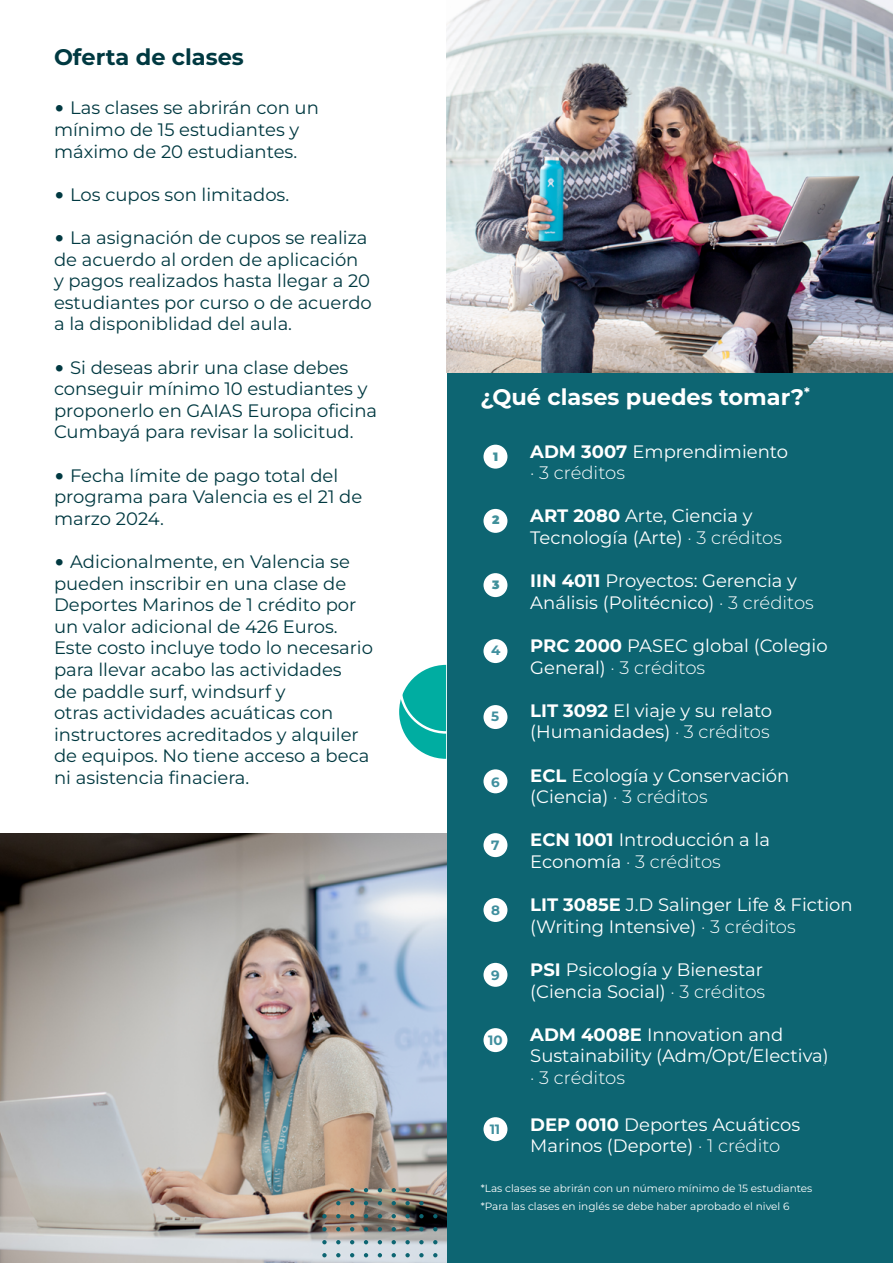
<style>
.page{position:relative;width:893px;height:1263px;background:#0d6572}
.page>*{position:absolute;margin:0;border:0;box-sizing:border-box;transform-origin:0 0}
.t1{font:700 22.5px "Montserrat";color:#fff}
.t2{font:700 22.5px "Montserrat";color:#003941}
.t3{font:18px/21.6px "Montserrat";color:#003941}
.t4{font:18px/21.6px "Montserrat";color:#fff}
.t5{font:300 18px "Montserrat";color:#fff}
.t6{font:700 13.5px "Montserrat";color:#408f9e}
.t7{font:900 12.15px "Montserrat";color:#40909a}
.t8{font:10.5px/18px "Montserrat";color:#fff}
.s1{font-family:"Verdana";font-style:italic}
.s2{font-weight:700}
.s3{font-weight:300}
</style>
<div class="page">
<div style="left:0;top:0;width:446px;height:887px;background:#fff"></div>
<svg style="left:399px;top:640px;width:48px;height:119px"></svg>
<img style="left:446px;top:0;width:447px;height:372px">
<img style="left:0;top:834px;width:447px;height:429px">
<div style="left:483px;top:445px;width:24px;height:24px;background:#fff;border-radius:50%"></div>
<div style="left:483px;top:509px;width:24px;height:24px;background:#fff;border-radius:50%"></div>
<div style="left:483px;top:573px;width:24px;height:24px;background:#fff;border-radius:50%"></div>
<div style="left:483px;top:639px;width:24px;height:24px;background:#fff;border-radius:50%"></div>
<div style="left:483px;top:705px;width:24px;height:24px;background:#fff;border-radius:50%"></div>
<div style="left:483px;top:833px;width:24px;height:24px;background:#fff;border-radius:50%"></div>
<div style="left:483px;top:769px;width:24px;height:24px;background:#fff;border-radius:50%"></div>
<div style="left:483px;top:898px;width:24px;height:24px;background:#fff;border-radius:50%"></div>
<div style="left:483px;top:1117px;width:24px;height:24px;background:#fff;border-radius:50%"></div>
<div style="left:483px;top:1028px;width:24px;height:24px;background:#fff;border-radius:50%"></div>
<div style="left:483px;top:963px;width:24px;height:24px;background:#fff;border-radius:50%"></div>
<img style="left:322px;top:1179px;width:115px;height:84px">
<p class="t2" style="left:54px;top:42px;width:191px">Oferta de clases</p>
<p class="t3" style="left:54px;top:97px;width:266px"><span class="s1">•</span> Las clases se abrirán con un mínimo de 15 estudiantes y máximo de 20 estudiantes.</p>
<p class="t3" style="left:54px;top:183px;width:237px"><span class="s1">•</span> Los cupos son limitados.</p>
<p class="t3" style="left:54px;top:226px;width:319px"><span class="s1">•</span> La asignación de cupos se realiza de acuerdo al orden de aplicación y pagos realizados hasta llegar a 20 estudiantes por curso o de acuerdo a la disponiblidad del aula.</p>
<p class="t3" style="left:54px;top:356px;width:325px"><span class="s1">•</span> Si deseas abrir una clase debes conseguir mínimo 10 estudiantes y proponerlo en GAIAS Europa oficina Cumbayá para revisar la solicitud.</p>
<p class="t3" style="left:54px;top:464px;width:310px"><span class="s1">•</span> Fecha límite de pago total del programa para Valencia es el 21 de marzo 2024.</p>
<p class="t3" style="left:54px;top:550px;width:321px"><span class="s1">•</span> Adicionalmente, en Valencia se pueden inscribir en una clase de<br>Deportes Marinos de 1 crédito por un valor adicional de 426 Euros.<br>Este costo incluye todo lo necesario para llevar acabo las actividades<br>de paddle surf, windsurf y<br>otras actividades acuáticas con instructores acreditados y alquiler de equipos. No tiene acceso a beca ni asistencia finaciera.</p>
<p class="t1" style="left:480px;top:382px;width:331px">¿Qué clases puedes tomar?<sup>*</sup></p>
<p class="t7" style="left:493px;top:449px;width:7px">1</p>
<p class="t7" style="left:492px;top:512px;width:9px">2</p>
<p class="t7" style="left:492px;top:576px;width:9px">3</p>
<p class="t6" style="left:491px;top:641px;width:11px">4</p>
<p class="t6" style="left:491px;top:707px;width:10px">5</p>
<p class="t6" style="left:491px;top:773px;width:10px">6</p>
<p class="t6" style="left:491px;top:836px;width:10px">7</p>
<p class="t6" style="left:491px;top:901px;width:10px">8</p>
<p class="t6" style="left:491px;top:966px;width:10px">9</p>
<p class="t6" style="left:488px;top:1031px;width:16px">10</p>
<p class="t6" style="left:490px;top:1120px;width:12px">11</p>
<p class="t4" style="left:530px;top:440px;width:259px"><span class="s2">ADM 3007</span> Emprendimiento <span class="s3">· 3 créditos</span></p>
<p class="t4" style="left:530px;top:505px;width:253px"><span class="s2">ART 2080</span> Arte, Ciencia y<br>Tecnología (Arte) <span class="s3">· 3 créditos</span></p>
<p class="t4" style="left:530px;top:569px;width:285px"><span class="s2">IIN 4011</span> Proyectos: Gerencia y<br>Análisis (Politécnico) <span class="s3">· 3 créditos</span></p>
<p class="t4" style="left:530px;top:634px;width:299px"><span class="s2">PRC 2000</span> PASEC global (Colegio<br>General) <span class="s3">· 3 créditos</span></p>
<p class="t4" style="left:530px;top:699px;width:243px"><span class="s2">LIT 3092</span> El viaje y su relato (Humanidades) <span class="s3">· 3 créditos</span></p>
<p class="t4" style="left:530px;top:764px;width:261px"><span class="s2">ECL</span> Ecología y Conservación (Ciencia) <span class="s3">· 3 créditos</span></p>
<p class="t4" style="left:530px;top:829px;width:241px"><span class="s2">ECN 1001</span> Introducción a la<br>Economía <span class="s3">· 3 créditos</span></p>
<p class="t4" style="left:530px;top:893px;width:324px"><span class="s2">LIT 3085E</span> J.D Salinger Life &amp; Fiction (Writing Intensive) <span class="s3">· 3 créditos</span></p>
<p class="t4" style="left:530px;top:958px;width:236px"><span class="s2">PSI</span> Psicología y Bienestar (Ciencia Social) <span class="s3">· 3 créditos</span></p>
<p class="t4" style="left:530px;top:1023px;width:300px"><span class="s2">ADM 4008E</span> Innovation and<br>Sustainability (Adm/Opt/Electiva)</p>
<p class="t5" style="left:530px;top:1066px;width:96px">· 3 créditos</p>
<p class="t4" style="left:530px;top:1113px;width:271px"><span class="s2">DEP 0010</span> Deportes Acuáticos<br>Marinos (Deporte) <span class="s3">· 1 crédito</span></p>
<p class="t8" style="left:481px;top:1178px;width:333px">*Las clases se abrirán con un número mínimo de 15 estudiantes *Para las clases en inglés se debe haber aprobado el nivel 6</p>
</div>
